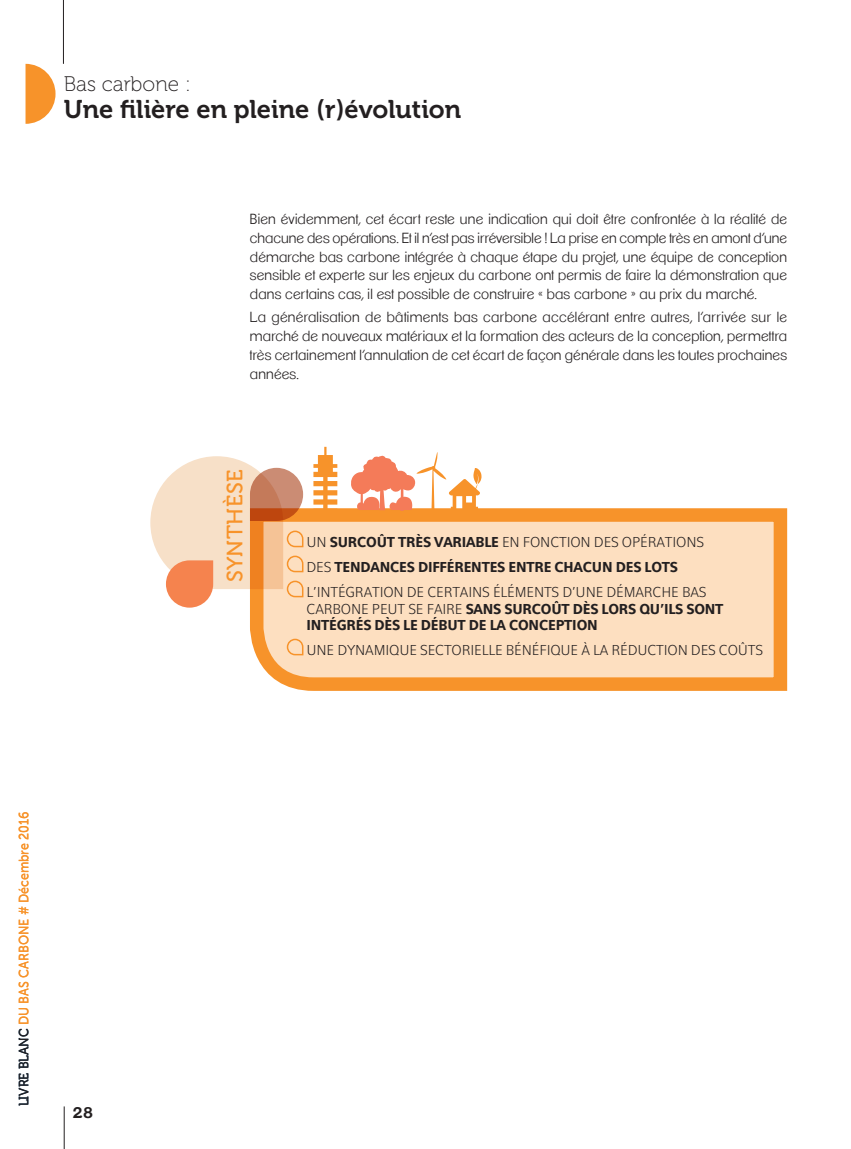
<style>
.page{position:relative;width:851px;height:1149px;background:#fff}
.page>*{position:absolute;margin:0;border:0;box-sizing:border-box;transform-origin:0 0}
.t1{font:25.5px "Museo 700";color:#231f20}
.t2{font:22.2px "Museo 500";letter-spacing:.02em;color:#f7932a}
.t3{font:21px "Museo 100";color:#231f20}
.t4{font:15px "Eau Douce Sans Light Os N";letter-spacing:-.01em;color:#231f20}
.t5{font:700 15px/16.5px "Eau Douce Sans";letter-spacing:-.01em;color:#231f20}
.t6{font:700 15px "Clemente P Dam";color:#231f20}
.t7{font:300 14.25px/18.8px "Clemente P Dae";letter-spacing:.015em;color:#231f20;text-align:justify}
.t8{font:13.5px "Museo Sans 500";color:#f7932a;scale:.92 1}
.s1{font-family:"Eau Douce Sans";font-weight:700}
.s2{font-family:"Eau Douce Sans Light Os N";font-weight:400}
.s3{font-family:"Museo 500";color:#231f20}
</style>
<div class="page">
<svg style="left:250px;top:501px;width:538px;height:190px;background:#fcd3a9"></svg>
<svg style="left:286px;top:637px;width:18px;height:19px"></svg>
<svg style="left:150px;top:456px;width:154px;height:151px"></svg>
<svg style="left:350px;top:452px;width:131px;height:61px"></svg>
<svg style="left:313px;top:446px;width:24px;height:74px"></svg>
<svg style="left:26px;top:64px;width:29px;height:60px"></svg>
<hr style="left:63px;top:0;width:1px;height:64px;background:#231f20">
<hr style="left:64px;top:1106px;width:1px;height:42px;background:#231f20">
<h3 class="t3" style="left:64px;top:73px;width:128px">Bas carbone :</h3>
<h1 class="t1" style="left:64px;top:95px;width:399px">Une filière en pleine (r)évolution</h1>
<p class="t7" style="left:250px;top:210px;width:538px">Bien évidemment, cet écart reste une indication qui doit être confrontée à la réalité de chacune des opérations. Et il n’est pas irréversible ! La prise en compte très en amont d’une démarche bas carbone intégrée à chaque étape du projet, une équipe de conception sensible et experte sur les enjeux du carbone ont permis de faire la démonstration que dans certains cas, il est possible de construire « bas carbone » au prix du marché.</p>
<p class="t7" style="left:250px;top:308px;width:538px">La généralisation de bâtiments bas carbone accélérant entre autres, l’arrivée sur le marché de nouveaux matériaux et la formation des acteurs de la conception, permettra très certainement l’annulation de cet écart de façon générale dans les toutes prochaines années.</p>
<h2 class="t2" style="left:223px;top:582px;width:113px;rotate:-90deg">synthèse</h2>
<p class="t4" style="left:306px;top:534px;width:399px">UN <span class="s1">SURCOÛT TRÈS VARIABLE</span> EN FONCTION DES OPÉRATIONS</p>
<p class="t5" style="left:306px;top:559px;width:373px"><span class="s2">D ES</span> TENDANCES DIFFÉRENTES ENTRE CHACUN DES LOTS</p>
<p class="t4" style="left:306px;top:584px;width:401px">L’INTÉGRATION DE CERTAINS ÉLÉMENTS D’U NE DÉMARCHE BAS</p>
<p class="t5" style="left:306px;top:600px;width:418px"><span class="s2">CARBONE PEUT SE FAIRE</span> SANS SURCOÛT DÈS LORS QU’ILS SONT<br>INTÉGRÉS DÈS LE DÉBUT DE LA CONCEPTION</p>
<p class="t4" style="left:306px;top:642px;width:458px">UNE DYNAMIQU E SECTORIELLE BÉNÉFIQU E À LA RÉDUCTION DES COÛTS</p>
<p class="t8" style="left:17px;top:1106px;width:322px;rotate:-90deg"><span class="s3">LIVRE BLANC</span> du BAS CARBONE # Décembre 2016</p>
<p class="t6" style="left:72px;top:1103px;width:23px">28</p>
</div>
